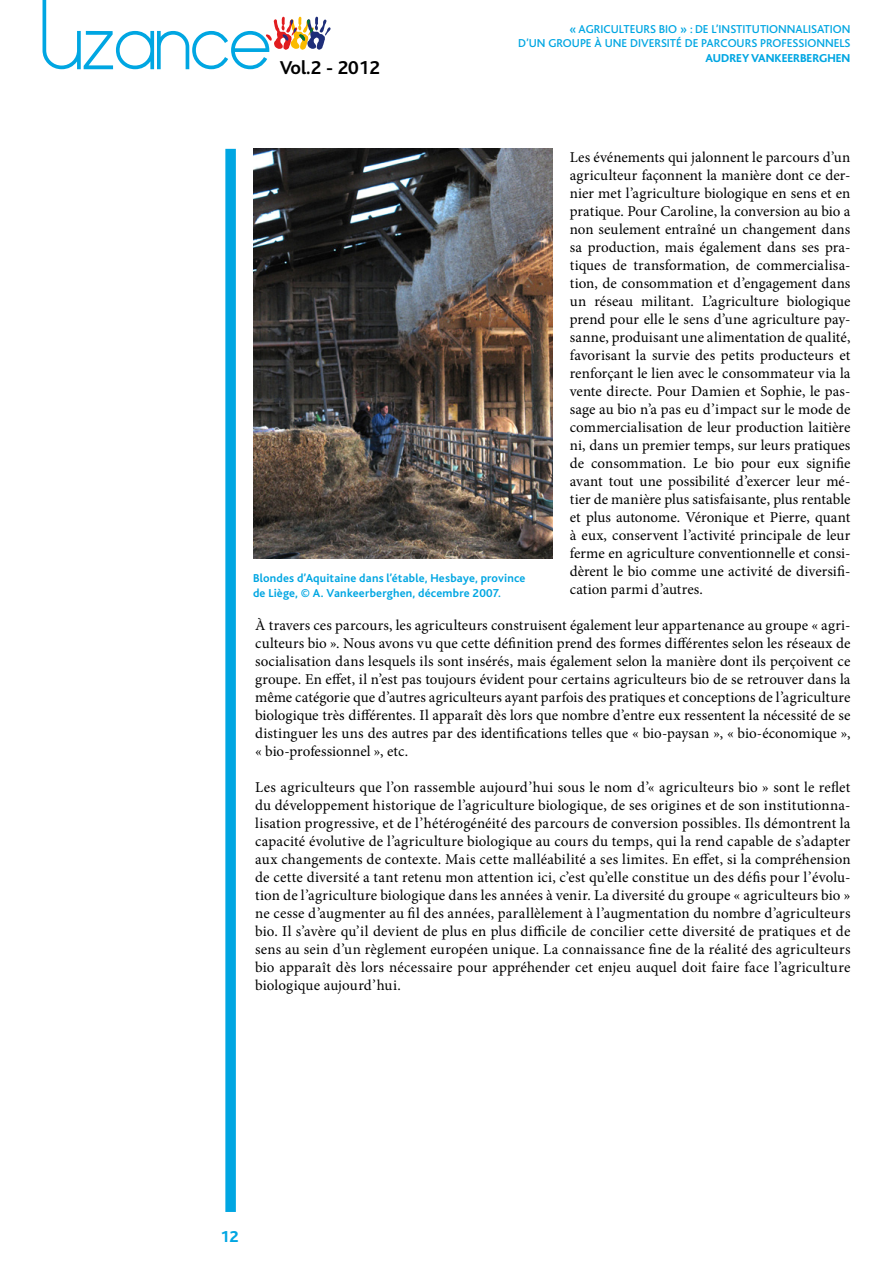
<style>
.page{position:relative;width:893px;height:1263px;background:#fff}
.page>*{position:absolute;margin:0;border:0;box-sizing:border-box;transform-origin:0 0}
.t1{font:700 19.5px "Bliss";color:#000}
.t2{font:800 16.5px "Bliss";color:#00a6e2}
.t3{font:15px/18px "Minion Pro";color:#000;text-align:justify}
.t4{font:500 12px/14.4px "Bliss";color:#00a6e2;text-align:right}
.t5{font:700 12px/15px "Bliss";letter-spacing:.015em;color:#00a6e2}
.t6{font:800 12px "Bliss";color:#00a6e2}
</style>
<div class="page">
<div style="left:225px;top:149px;width:11px;height:1063px;background:#00a6e2"></div>
<svg style="left:43px;top:0;width:288px;height:69px"></svg>
<img style="left:253px;top:149px;width:300px;height:409px">
<h1 class="t1" style="left:280px;top:58px;width:102px">Vol.2 - 2012</h1>
<p class="t4" style="left:518px;top:22px;width:334px">« AGRICULTEURS BIO » : DE L’INSTITUTIONNALISATION<br>D’UN GROUPE À UNE DIVERSITÉ DE PARCOURS PROFESSIONNELS</p>
<p class="t6" style="left:705px;top:51px;width:146px">AUDREY VANKEERBERGHEN</p>
<p class="t3" style="left:570px;top:148px;width:282px">Les événements qui jalonnent le parcours d’un agriculteur façonnent la manière dont ce der&shy;nier met l’agriculture biologique en sens et en pratique. Pour Caroline, la conversion au bio a non seulement entraîné un changement dans sa production, mais également dans ses pra&shy;tiques de transformation, de commercialisa&shy;tion, de consommation et d’engagement dans un réseau militant. L’agriculture biologique prend pour elle le sens d’une agriculture pay&shy;sanne, produisant une alimentation de qualité, favorisant la survie des petits producteurs et renforçant le lien avec le consommateur via la vente directe. Pour Damien et Sophie, le pas&shy;sage au bio n’a pas eu d’impact sur le mode de commercialisation de leur production laitière ni, dans un premier temps, sur leurs pratiques de consommation. Le bio pour eux signifie avant tout une possibilité d’exercer leur mé&shy;tier de manière plus satisfaisante, plus rentable et plus autonome. Véronique et Pierre, quant à eux, conservent l’activité principale de leur ferme en agriculture conventionnelle et consi&shy;dèrent le bio comme une activité de diversifi&shy;cation parmi d’autres.</p>
<p class="t3" style="left:255px;top:616px;width:597px">À travers ces parcours, les agriculteurs construisent également leur appartenance au groupe « agri&shy;culteurs bio ». Nous avons vu que cette définition prend des formes différentes selon les réseaux de socialisation dans lesquels ils sont insérés, mais également selon la manière dont ils perçoivent ce groupe. En effet, il n’est pas toujours évident pour certains agriculteurs bio de se retrouver dans la même catégorie que d’autres agriculteurs ayant parfois des pratiques et conceptions de l’agriculture biologique très différentes. Il apparaît dès lors que nombre d’entre eux ressentent la nécessité de se distinguer les uns des autres par des identifications telles que « bio-paysan », « bio-économique », « bio-professionnel », etc.</p>
<p class="t3" style="left:255px;top:778px;width:597px">Les agriculteurs que l’on rassemble aujourd’hui sous le nom d’« agriculteurs bio » sont le reflet du développement historique de l’agriculture biologique, de ses origines et de son institutionna&shy;lisation progressive, et de l’hétérogénéité des parcours de conversion possibles. Ils démontrent la capacité évolutive de l’agriculture biologique au cours du temps, qui la rend capable de s’adapter aux changements de contexte. Mais cette malléabilité a ses limites. En effet, si la compréhension de cette diversité a tant retenu mon attention ici, c’est qu’elle constitue un des défis pour l’évolu&shy;tion de l’agriculture biologique dans les années à venir. La diversité du groupe « agriculteurs bio » ne cesse d’augmenter au fil des années, parallèlement à l’augmentation du nombre d’agriculteurs bio. Il s’avère qu’il devient de plus en plus difficile de concilier cette diversité de pratiques et de sens au sein d’un règlement européen unique. La connaissance fine de la réalité des agriculteurs bio apparaît dès lors nécessaire pour appréhender cet enjeu auquel doit faire face l’agriculture biologique aujourd’hui.</p>
<p class="t5" style="left:253px;top:571px;width:274px">Blondes d’Aquitaine dans l’étable, Hesbaye, province de Liège, © A. Vankeerberghen, décembre 2007.</p>
<p class="t2" style="left:221px;top:1228px;width:20px">12</p>
</div>
